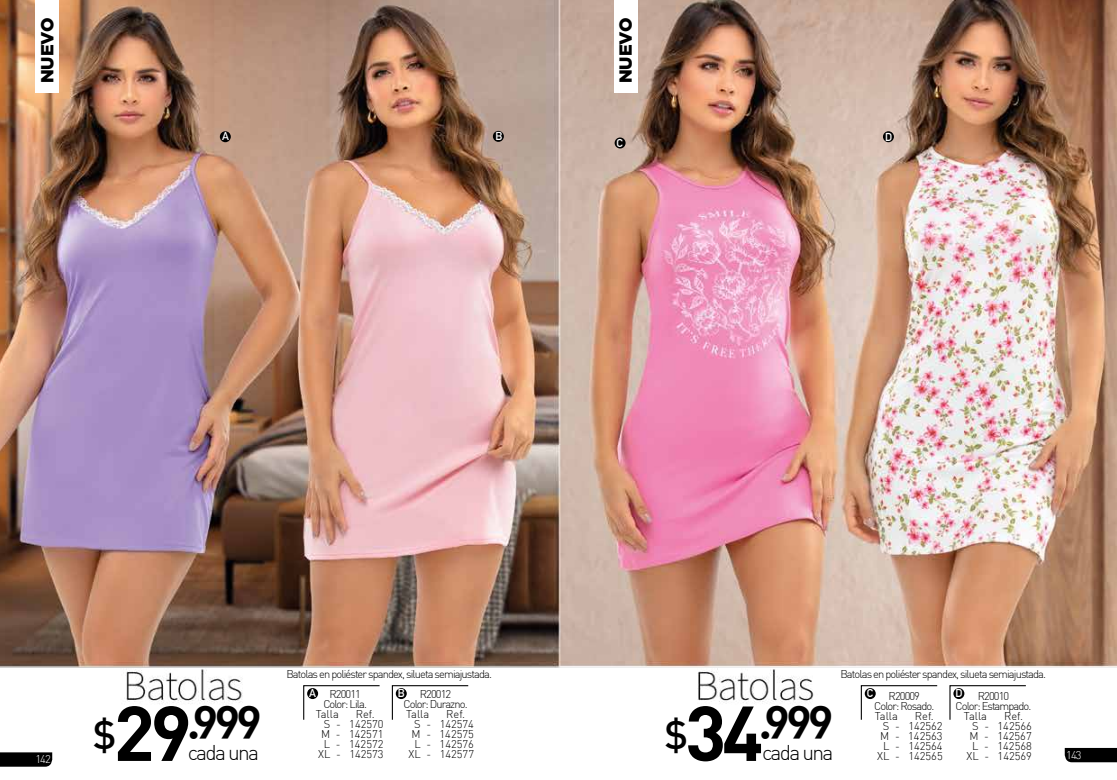
<style>
.page{position:relative;width:1117px;height:780px;background:#fff}
.page>*{position:absolute;margin:0;border:0;box-sizing:border-box;transform-origin:0 0}
.t1{font:44.62px "DIN Bold Alternate";letter-spacing:-.06em;color:#000}
.t2{font:300 20.88px "DIN";letter-spacing:-.08em;color:#000}
.t3{font:900 17.5px "Gotham";color:#000}
.t4{font:700 11.25px "DIN Alternate";color:#fff}
.t5{font:300 11.12px/10px "DIN";letter-spacing:-.08em;color:#000}
.t6{font:300 11.12px "DIN";color:#000}
.t7{font:300 11.12px "DIN";letter-spacing:-.08em;color:#fff}
.s1{font-family:"DIN";font-weight:700;font-size:76.38px}
</style>
<div class="page">
<img style="left:0;top:0;width:1116px;height:767px">
<div style="left:220px;top:131px;width:11px;height:11px;background:#000;border-radius:50%"></div>
<div style="left:493px;top:131px;width:10px;height:11px;background:#000;border-radius:50%"></div>
<div style="left:614px;top:137px;width:11px;height:11px;background:#000;border-radius:50%"></div>
<div style="left:882px;top:131px;width:11px;height:11px;background:#000;border-radius:50%"></div>
<svg style="left:302px;top:684px;width:78px;height:36px"></svg>
<div style="left:307px;top:688px;width:11px;height:11px;background:#000;border-radius:50%"></div>
<svg style="left:391px;top:684px;width:78px;height:36px"></svg>
<div style="left:395px;top:688px;width:11px;height:11px;background:#000;border-radius:50%"></div>
<svg style="left:860px;top:684px;width:78px;height:36px"></svg>
<div style="left:864px;top:688px;width:11px;height:11px;background:#000;border-radius:50%"></div>
<svg style="left:948px;top:684px;width:78px;height:36px"></svg>
<div style="left:953px;top:688px;width:11px;height:11px;background:#000;border-radius:50%"></div>
<div style="left:35px;top:0;width:24px;height:92px;background:#fff"></div>
<div style="left:613px;top:0;width:24px;height:92px;background:#fff"></div>
<svg style="left:0;top:752px;width:52px;height:14px"></svg>
<svg style="left:1064px;top:747px;width:52px;height:15px"></svg>
<h3 class="t3" style="left:37px;top:83px;width:67px;rotate:-90deg">NUEVO</h3>
<h3 class="t3" style="left:615px;top:83px;width:67px;rotate:-90deg">NUEVO</h3>
<p class="t4" style="left:222px;top:128px;width:8px">A</p>
<p class="t4" style="left:495px;top:128px;width:8px">B</p>
<p class="t4" style="left:616px;top:134px;width:8px">C</p>
<p class="t4" style="left:885px;top:128px;width:9px">D</p>
<p class="t5" style="left:329px;top:663px;width:164px;line-height:20px;text-indent:-43px">Batolas en poliéster spandex, silueta semiajustada.<br>R20011</p>
<p class="t5" style="left:315px;top:698px;width:53px;text-indent:8px">Color: Lila.<br>Talla</p>
<p class="t5" style="left:888px;top:663px;width:159px;line-height:21.8px;text-indent:-48px">Batolas en poliéster spandex, silueta semiajustada.<br>R20009</p>
<p class="t5" style="left:874px;top:700px;width:62px">Color: Rosado.<br>Talla</p>
<p class="t4" style="left:866px;top:684px;width:8px">C</p>
<p class="t5" style="left:977px;top:690px;width:33px">R20010</p>
<p class="t5" style="left:955px;top:700px;width:77px">Color: Estampado.</p>
<p class="t5" style="left:963px;top:710px;width:25px">Talla</p>
<p class="t5" style="left:1003px;top:710px;width:20px">Ref.</p>
<p class="t5" style="left:971px;top:720px;width:61px">S - 142566</p>
<p class="t5" style="left:969px;top:730px;width:64px">M - 142567</p>
<p class="t5" style="left:971px;top:740px;width:61px">L - 142568</p>
<p class="t6" style="left:966px;top:748px;width:67px">XL - 142569</p>
<p class="t4" style="left:309px;top:684px;width:8px">A</p>
<p class="t5" style="left:403px;top:688px;width:66px;text-indent:16px">R20012<br>Color: Durazno.<br>Talla</p>
<p class="t4" style="left:398px;top:684px;width:8px">B</p>
<p class="t4" style="left:955px;top:684px;width:9px">D</p>
<h1 class="t1" style="left:93px;top:687px;width:170px"><sub>$</sub><span class="s1">29</span>.999</h1>
<h1 class="t1" style="left:664px;top:687px;width:170px"><sub>$</sub><span class="s1">34</span>.999</h1>
<p class="t5" style="left:356px;top:708px;width:20px">Ref.</p>
<p class="t5" style="left:324px;top:718px;width:61px">S - 142570</p>
<p class="t5" style="left:321px;top:728px;width:64px">M - 142571</p>
<p class="t5" style="left:324px;top:738px;width:61px">L - 142572</p>
<p class="t6" style="left:318px;top:747px;width:67px">XL - 142573</p>
<p class="t5" style="left:446px;top:708px;width:20px">Ref.</p>
<p class="t5" style="left:414px;top:718px;width:61px">S - 142574</p>
<p class="t5" style="left:411px;top:728px;width:64px">M - 142575</p>
<p class="t5" style="left:414px;top:738px;width:61px">L - 142576</p>
<p class="t6" style="left:408px;top:747px;width:67px">XL - 142577</p>
<p class="t5" style="left:914px;top:710px;width:20px">Ref.</p>
<p class="t5" style="left:882px;top:720px;width:61px">S - 142562</p>
<p class="t5" style="left:880px;top:730px;width:64px">M - 142563</p>
<p class="t5" style="left:882px;top:740px;width:61px">L - 142564</p>
<p class="t6" style="left:877px;top:748px;width:67px">XL - 142565</p>
<p class="t7" style="left:35px;top:752px;width:17px">142</p>
<h2 class="t2" style="left:762px;top:739px;width:73px">cada una</h2>
<p class="t7" style="left:1065px;top:747px;width:17px">143</p>
<h2 class="t2" style="left:188px;top:739px;width:73px">cada una</h2>
</div>
